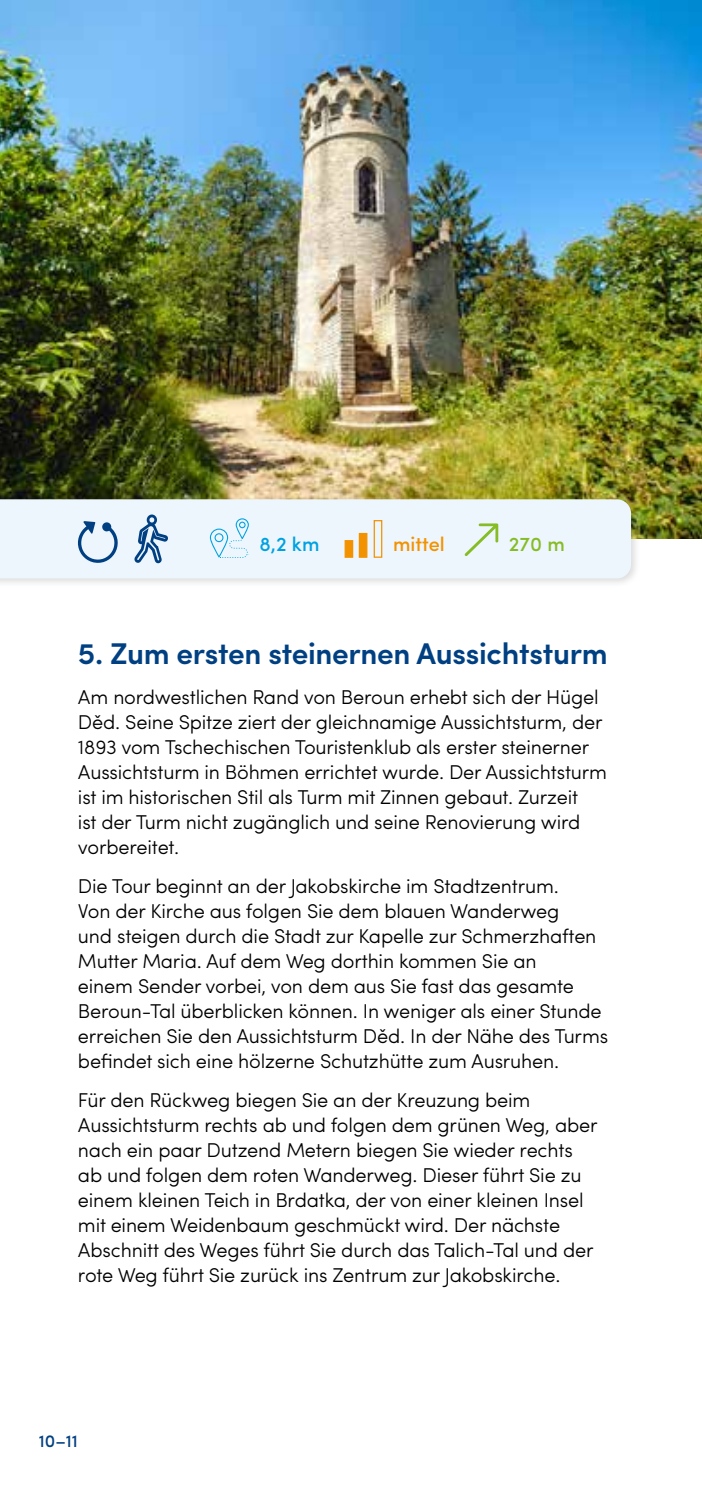
<style>
.page{position:relative;width:702px;height:1489px;background:#fff}
.page>*{position:absolute;margin:0;border:0;box-sizing:border-box;transform-origin:0 0}
.t1{font:600 30px "Sofia Pro";letter-spacing:-.01em;color:#004082}
.t2{font:300 20px/25px "Sofia Pro";letter-spacing:-.01em;color:#000}
.t3{font:500 20px "Sofia Pro";color:#f39200}
.t4{font:500 20px "Sofia Pro";color:#00a1e0}
.t5{font:500 20px "Sofia Pro";color:#86bc25}
.t6{font:500 17.5px "Sofia Pro";color:#004082}
</style>
<div class="page">
<img style="left:0;top:0;width:702px;height:539px">
<div style="left:0;top:494px;width:641px;height:94px;background:#000;opacity:.15"></div>
<div style="left:0;top:499px;width:631px;height:79px;background:#edf6fd"></div>
<svg style="left:210px;top:518px;width:39px;height:40px;background:#cfebf9"></svg>
<div style="left:344px;top:540px;width:9px;height:18px;background:#f39200;border:1px solid #f39200"></div>
<div style="left:359px;top:533px;width:8px;height:25px;background:#f39200"></div>
<div style="left:373px;top:520px;width:9px;height:38px;border:1px solid #f39200"></div>
<svg style="left:464px;top:523px;width:34px;height:33px"></svg>
<svg style="left:78px;top:521px;width:40px;height:42px;background:#b4cadf"></svg>
<div style="left:102px;top:522px;width:10px;height:9px;background:#004082;border-radius:50%"></div>
<svg style="left:134px;top:514px;width:34px;height:49px;background:#9db8d3"></svg>
<p class="t4" style="left:259px;top:528px;width:61px">8,2 km</p>
<p class="t3" style="left:393px;top:528px;width:53px">mittel</p>
<p class="t5" style="left:509px;top:528px;width:57px">270 m</p>
<h1 class="t1" style="left:78px;top:631px;width:531px">5. Zum ersten steinernen Aussichtsturm</h1>
<p class="t2" style="left:78px;top:682px;width:530px">Am nordwestlichen Rand von Beroun erhebt sich der Hügel Děd. Seine Spitze ziert der gleichnamige Aussichtsturm, der 1893 vom Tschechischen Touristenklub als erster steinerner Aussichtsturm in Böhmen errichtet wurde. Der Aussichtsturm ist im historischen Stil als Turm mit Zinnen gebaut. Zurzeit<br>ist der Turm nicht zugänglich und seine Renovierung wird vorbereitet.</p>
<p class="t2" style="left:78px;top:872px;width:531px">Die Tour beginnt an der Jakobskirche im Stadtzentrum.<br>Von der Kirche aus folgen Sie dem blauen Wanderweg<br>und steigen durch die Stadt zur Kapelle zur Schmerzhaften Mutter Maria. Auf dem Weg dorthin kommen Sie an<br>einem Sender vorbei, von dem aus Sie fast das gesamte Beroun-Tal überblicken können. In weniger als einer Stunde erreichen Sie den Aussichtsturm Děd. In der Nähe des Turms befindet sich eine hölzerne Schutzhütte zum Ausruhen.</p>
<p class="t2" style="left:78px;top:1086px;width:521px">Für den Rückweg biegen Sie an der Kreuzung beim Aussichtsturm rechts ab und folgen dem grünen Weg, aber nach ein paar Dutzend Metern biegen Sie wieder rechts ab und folgen dem roten Wanderweg. Dieser führt Sie zu einem kleinen Teich in Brdatka, der von einer kleinen Insel mit einem Weidenbaum geschmückt wird. Der nächste Abschnitt des Weges führt Sie durch das Talich-Tal und der rote Weg führt Sie zurück ins Zentrum zur Jakobskirche.</p>
<p class="t6" style="left:39px;top:1427px;width:41px">10–11</p>
</div>
